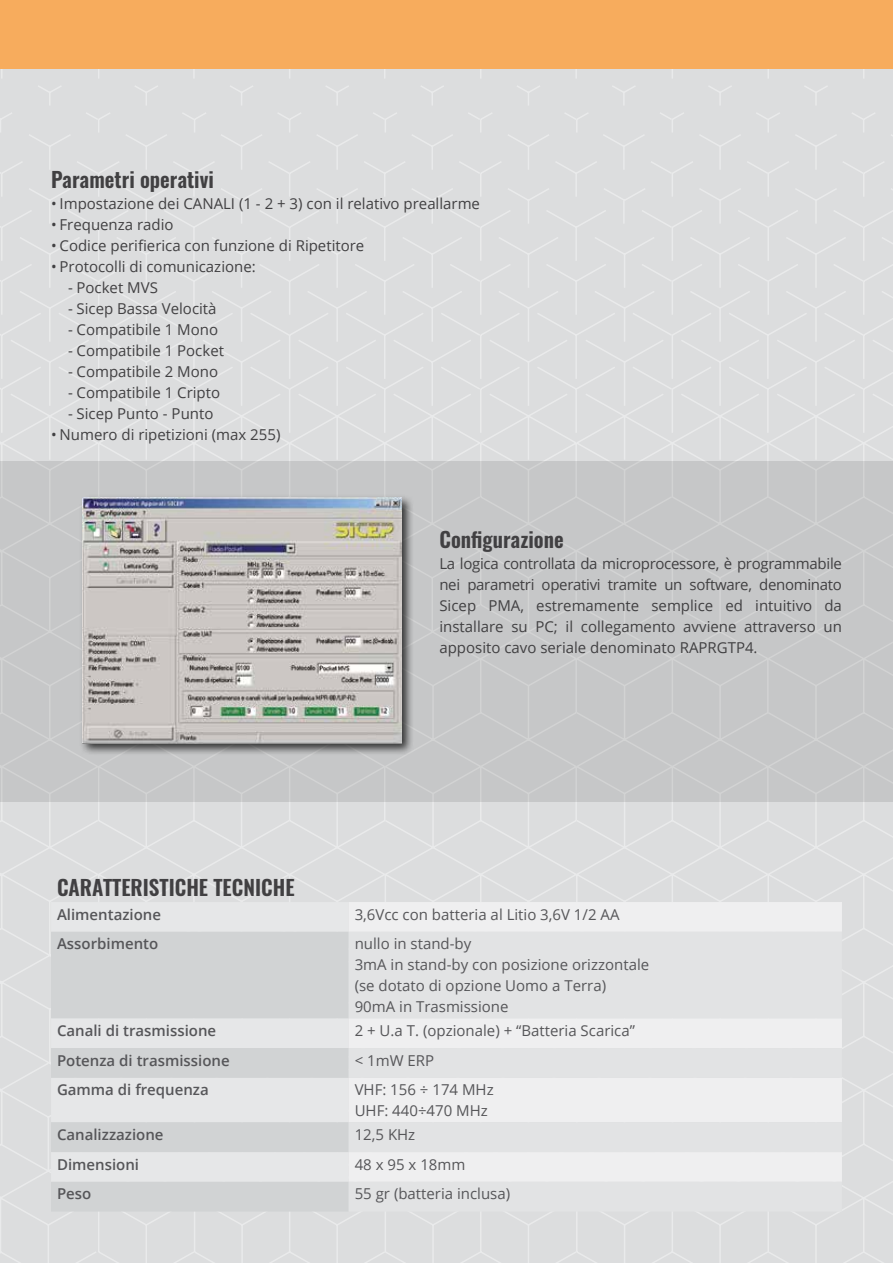
<style>
.page{position:relative;width:893px;height:1263px;background:#fff}
.page>*{position:absolute;margin:0;border:0;box-sizing:border-box;transform-origin:0 0}
.t1{font:600 21px "Oswald";color:#414042}
.t2{font:15px/21px "Open Sans";color:#414042;text-align:justify}
.t3{font:15px/21px "Open Sans";color:#565659}
.t4{font:600 15px "Open Sans";color:#565659}
</style>
<div class="page">
<div style="left:100px;top:68px;width:793px;height:1195px;background:#dcddde"></div>
<div style="left:0;top:68px;width:98px;height:1195px;background:#dcddde"></div>
<div style="left:0;top:0;width:893px;height:68px;background:#f7ac5d"></div>
<div style="left:0;top:461px;width:893px;height:340px;background:#c6c7c8"></div>
<div style="left:79px;top:494px;width:335px;height:262px;background:#000;opacity:.75"></div>
<img style="left:83px;top:498px;width:319px;height:245px">
<div style="left:51px;top:902px;width:298px;height:30px;background:#e6e7e8"></div>
<div style="left:349px;top:902px;width:493px;height:30px;background:#efeff0"></div>
<svg style="left:51px;top:932px;width:298px;height:279px;background:#d8dadb"></svg>
<svg style="left:349px;top:932px;width:493px;height:279px;fill:#e2e3e4"></svg>
<h1 class="t1" style="left:51px;top:168px;width:164px">Parametri operativi</h1>
<p class="t2" style="left:51px;top:192px;width:431px">• Impostazione dei CANALI (1 - 2 + 3) con il relativo preallarme</p>
<p class="t2" style="left:51px;top:213px;width:124px">• Frequenza radio</p>
<p class="t2" style="left:51px;top:234px;width:315px">• Codice perifierica con funzione di Ripetitore</p>
<p class="t2" style="left:51px;top:255px;width:206px">• Protocolli di comunicazione:</p>
<p class="t2" style="left:68px;top:276px;width:91px">- Pocket MVS</p>
<p class="t2" style="left:68px;top:297px;width:150px">- Sicep Bassa Velocità</p>
<p class="t2" style="left:68px;top:318px;width:152px">- Compatibile 1 Mono</p>
<p class="t2" style="left:68px;top:339px;width:157px">- Compatibile 1 Pocket</p>
<p class="t2" style="left:68px;top:360px;width:152px">- Compatibile 2 Mono</p>
<p class="t2" style="left:68px;top:381px;width:154px">- Compatibile 1 Cripto</p>
<p class="t2" style="left:68px;top:402px;width:147px">- Sicep Punto - Punto</p>
<p class="t2" style="left:51px;top:423px;width:231px">• Numero di ripetizioni (max 255)</p>
<h1 class="t1" style="left:439px;top:528px;width:126px">Configurazione</h1>
<p class="t2" style="left:439px;top:553px;width:404px">La logica controllata da microprocessore, è programmabile nei parametri operativi tramite un software, denominato Sicep PMA, estremamente semplice ed intuitivo da installare su PC; il collegamento avviene attraverso un apposito cavo seriale denominato RAPRGTP4.</p>
<h1 class="t1" style="left:57px;top:876px;width:239px">CARATTERISTICHE TECNICHE</h1>
<p class="t4" style="left:57px;top:904px;width:106px">Alimentazione</p>
<p class="t3" style="left:355px;top:903px;width:266px">3,6Vcc con batteria al Litio 3,6V 1/2 AA</p>
<p class="t4" style="left:57px;top:933px;width:103px">Assorbimento</p>
<p class="t3" style="left:355px;top:933px;width:296px">nullo in stand-by<br>3mA in stand-by con posizione orizzontale (se dotato di opzione Uomo a Terra)<br>90mA in Trasmissione</p>
<p class="t4" style="left:57px;top:1020px;width:161px">Canali di trasmissione</p>
<p class="t3" style="left:355px;top:1019px;width:282px">2 + U.a T. (opzionale) + “Batteria Scarica”</p>
<p class="t4" style="left:57px;top:1050px;width:174px">Potenza di trasmissione</p>
<p class="t3" style="left:355px;top:1049px;width:81px">&lt; 1mW ERP</p>
<p class="t4" style="left:57px;top:1079px;width:153px">Gamma di frequenza</p>
<p class="t3" style="left:355px;top:1079px;width:141px">VHF: 156 ÷ 174 MHz<br>UHF: 440÷470 MHz</p>
<p class="t4" style="left:57px;top:1124px;width:108px">Canalizzazione</p>
<p class="t3" style="left:355px;top:1123px;width:62px">12,5 KHz</p>
<p class="t4" style="left:57px;top:1154px;width:84px">Dimensioni</p>
<p class="t3" style="left:355px;top:1153px;width:112px">48 x 95 x 18mm</p>
<p class="t4" style="left:57px;top:1183px;width:36px">Peso</p>
<p class="t3" style="left:355px;top:1183px;width:157px">55 gr (batteria inclusa)</p>
</div>
